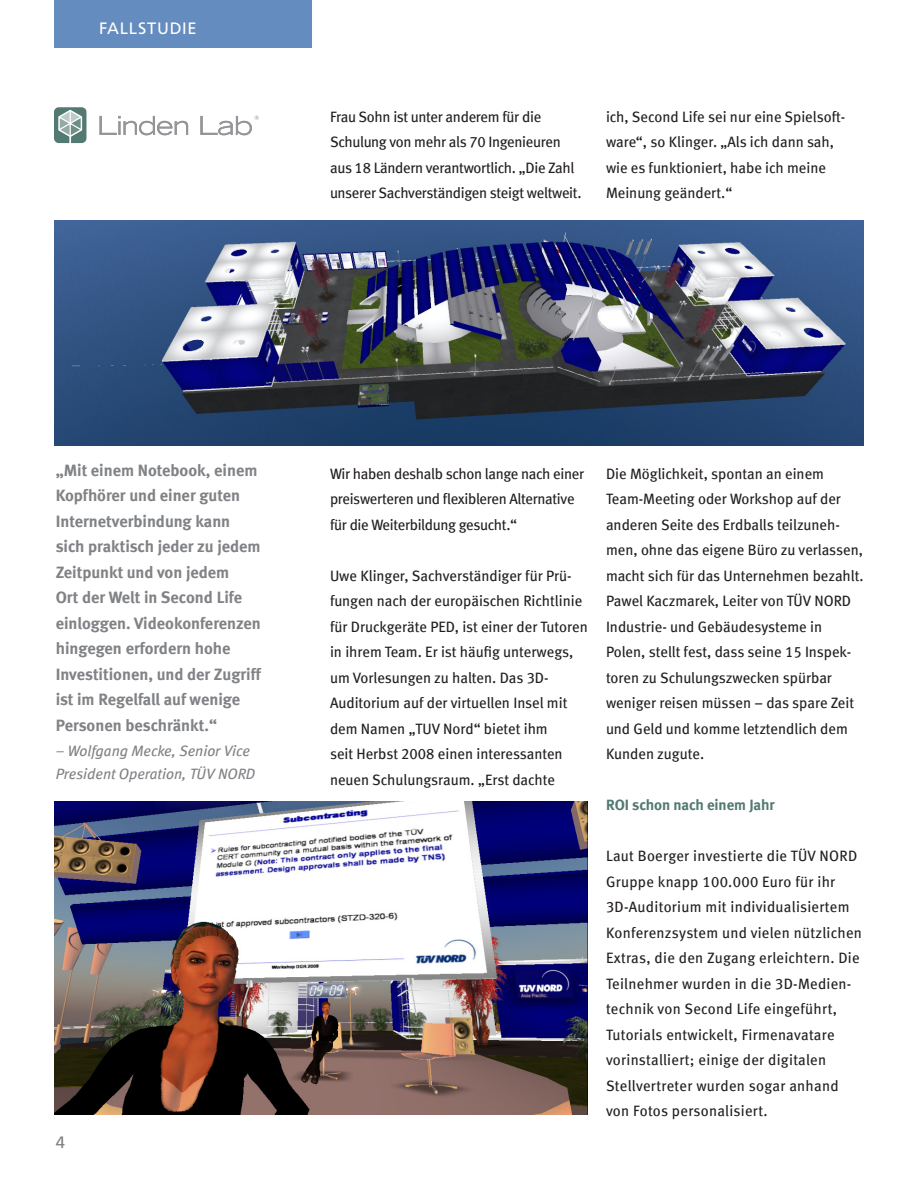
<style>
.page{position:relative;width:918px;height:1188px;background:#fff}
.page>*{position:absolute;margin:0;border:0;box-sizing:border-box;transform-origin:0 0}
.t1{font:16.5px/25.5px "Meta Bold LF";color:#808285}
.t2{font:16.5px "Frutiger LT Std";letter-spacing:.045em;color:#fff}
.t3{font:16.5px "Frutiger LT Std";color:#808285}
.t4{font:15px/25.5px "Meta Book LF";color:#231f20}
.t5{font:15px/25.5px "Meta Book LF";letter-spacing:.02em;color:#231f20}
.t6{font:15px/25.5px "Meta Book LF";letter-spacing:-.02em;color:#231f20}
.t7{font:italic 15px/22.5px "Meta Book LF";color:#808285}
.subhead{font:15px "Meta Bold LF";letter-spacing:-.005em;color:#537a72}
</style>
<div class="page">
<svg style="left:100px;top:116px;width:88px;height:19px"></svg>
<svg style="left:54px;top:107px;width:32px;height:36px"></svg>
<svg style="left:200px;top:116px;width:59px;height:19px"></svg>
<div style="left:54px;top:0;width:258px;height:48px;background:#658cbe"></div>
<img style="left:54px;top:220px;width:810px;height:226px">
<img style="left:54px;top:802px;width:534px;height:312px">
<p class="t2" style="left:99px;top:18px;width:99px">FALLSTUDIE</p>
<p class="t6" style="left:330px;top:104px;width:253px">Frau Sohn ist unter anderem für die Schulung von mehr als 70 Ingenieuren aus 18 Ländern verantwortlich. „Die Zahl unserer Sachverständigen steigt weltweit.</p>
<p class="t4" style="left:606px;top:104px;width:241px">ich, Second Life sei nur eine Spielsoft&shy;ware“, so Klinger. „Als ich dann sah, wie es funktioniert, habe ich meine Meinung geändert.“</p>
<p class="t1" style="left:56px;top:457px;width:207px">„Mit einem Notebook, einem<br>Kopfhörer und einer guten<br>Internetverbindung kann sich praktisch jeder zu jedem<br>Zeitpunkt und von jedem<br>Ort der Welt in Second Life einloggen. Videokonferenzen hingegen erfordern hohe<br>Investitionen, und der Zugriff ist im Regelfall auf wenige<br>Personen beschränkt.“</p>
<p class="t7" style="left:56px;top:740px;width:201px">– Wolfgang Mecke, Senior Vice<br>President Operation, TÜV NORD</p>
<p class="t3" style="left:56px;top:1133px;width:11px">4</p>
<p class="t6" style="left:330px;top:461px;width:256px">Wir haben deshalb schon lange nach einer preiswerteren und flexibleren Alternative für die Weiterbildung gesucht.“</p>
<p class="t4" style="left:330px;top:563px;width:259px">Uwe Klinger, Sachverständiger für Prü&shy;fungen nach der europäischen Richtlinie für Druckgeräte PED, ist einer der Tutoren in ihrem Team. Er ist häufig unterwegs, um Vorlesungen zu halten. Das 3D-Auditorium auf der virtuellen Insel mit dem Namen „TUV Nord“ bietet ihm<br>seit Herbst 2008 einen interessanten neuen Schulungsraum. „Erst dachte</p>
<p class="t4" style="left:606px;top:461px;width:259px">Die Möglichkeit, spontan an einem Team-Meeting oder Workshop auf der anderen Seite des Erdballs teilzuneh&shy;men, ohne das eigene Büro zu verlassen, macht sich für das Unternehmen bezahlt.<br>Pawel Kaczmarek, Leiter von TÜV NORD Industrie- und Gebäudesysteme in Polen, stellt fest, dass seine 15 Inspek&shy;toren zu Schulungszwecken spürbar weniger reisen müssen – das spare Zeit und Geld und komme letztendlich dem Kunden zugute.</p>
<p class="subhead" style="left:606px;top:796px;width:170px">ROI schon nach einem Jahr</p>
<p class="t5" style="left:606px;top:843px;width:257px">Laut Boerger investierte die TÜV NORD Gruppe knapp 100.000 Euro für ihr 3D-Auditorium mit individualisiertem Konferenzsystem und vielen nützlichen Extras, die den Zugang erleichtern. Die Teilnehmer wurden in die 3D-Medien&shy;technik von Second Life eingeführt, Tutorials entwickelt, Firmenavatare vorinstalliert; einige der digitalen Stellvertreter wurden sogar anhand von Fotos personalisiert.</p>
</div>
